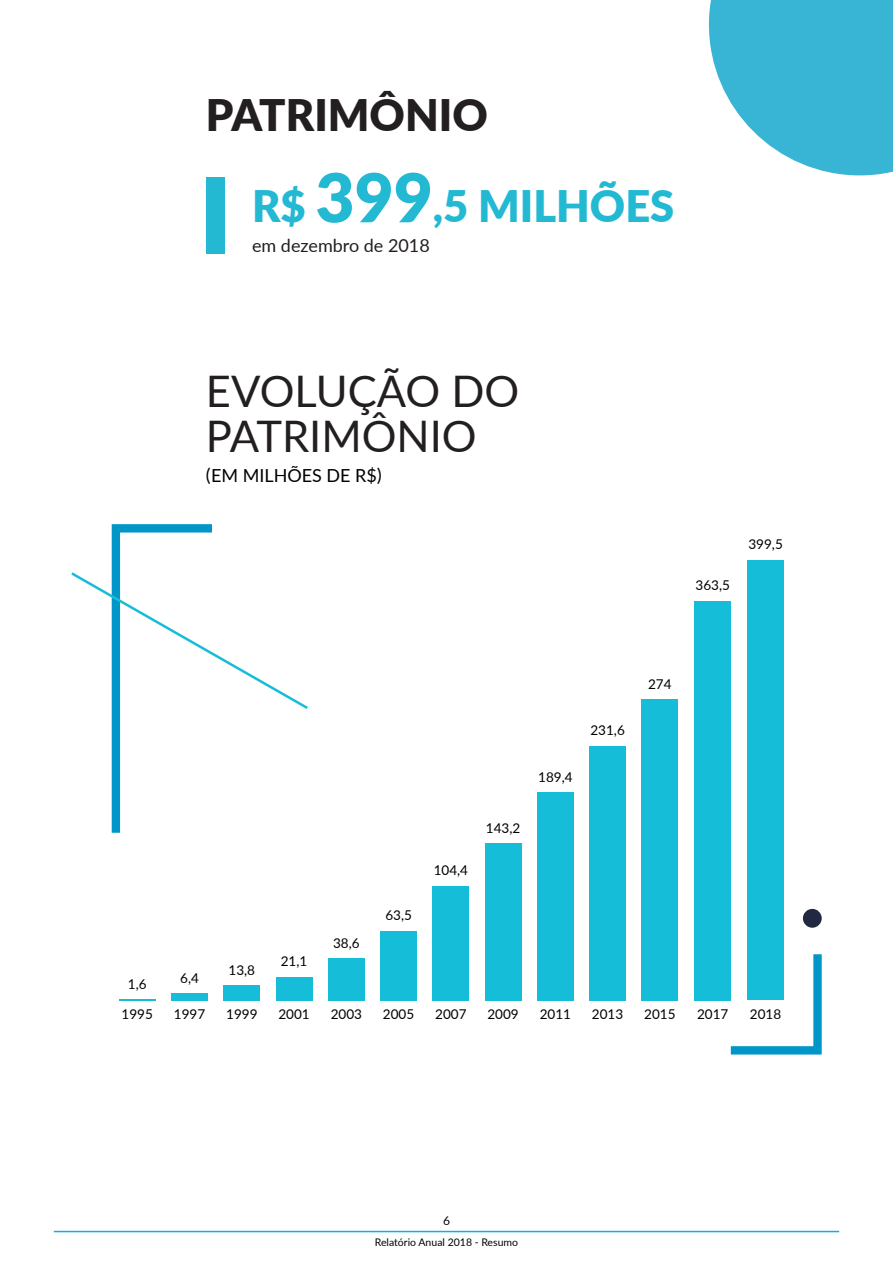
<style>
.page{position:relative;width:893px;height:1263px;background:#fff}
.page>*{position:absolute;margin:0;border:0;box-sizing:border-box;transform-origin:0 0}
.t1{font:43.5px/45px "Lato";color:#231f20}
.t2{font:900 43.5px "Lato";color:#23b9d3}
.t3{font:900 43.5px "Lato";color:#231f20}
.t4{font:18px "Lato";color:#231f20}
.t5{font:18px "Lato";color:#000001}
.t6{font:13.5px "Lato";color:#000001}
.t7{font:12px "Lato";color:#000001}
.t8{font:10.5px "Lato";color:#000001}
.s1{font-size:67.5px}
</style>
<div class="page">
<hr style="left:54px;top:1231px;width:785px;height:1px;background:#00b5ed">
<div style="left:747px;top:560px;width:37px;height:439px;background:#16bdd8"></div>
<div style="left:694px;top:601px;width:37px;height:400px;background:#16bdd8"></div>
<div style="left:641px;top:699px;width:37px;height:302px;background:#16bdd8"></div>
<div style="left:589px;top:746px;width:37px;height:255px;background:#16bdd8"></div>
<div style="left:537px;top:792px;width:37px;height:209px;background:#16bdd8"></div>
<div style="left:485px;top:843px;width:36px;height:158px;background:#16bdd8"></div>
<div style="left:432px;top:886px;width:37px;height:115px;background:#16bdd8"></div>
<div style="left:380px;top:931px;width:37px;height:70px;background:#16bdd8"></div>
<div style="left:328px;top:958px;width:37px;height:43px;background:#16bdd8"></div>
<div style="left:276px;top:978px;width:36px;height:23px;background:#16bdd8"></div>
<div style="left:223px;top:986px;width:37px;height:15px;background:#16bdd8"></div>
<div style="left:171px;top:994px;width:37px;height:7px;background:#16bdd8"></div>
<hr style="left:119px;top:999px;width:37px;height:2px;background:#16bdd8">
<div style="left:803px;top:909px;width:19px;height:19px;background:#212940;border-radius:50%"></div>
<svg style="left:731px;top:954px;width:91px;height:100px"></svg>
<svg style="left:71px;top:524px;width:237px;height:309px"></svg>
<div style="left:206px;top:178px;width:19px;height:76px;background:#23b9d3"></div>
<svg style="left:709px;top:0;width:184px;height:175px"></svg>
<p class="t3" style="left:206px;top:82px;width:283px">PATRIMÔNIO</p>
<p class="t2" style="left:252px;top:174px;width:424px">R$ <span class="s1">399</span>,5 MILHÕES</p>
<p class="t4" style="left:252px;top:233px;width:179px">em dezembro de 2018</p>
<p class="t1" style="left:206px;top:367px;width:315px">EVOLUÇÃO DO<br>PATRIMÔNIO</p>
<p class="t5" style="left:206px;top:462px;width:177px">(EM MILHÕES DE R$)</p>
<p class="t6" style="left:696px;top:575px;width:36px">363,5</p>
<p class="t6" style="left:748px;top:534px;width:36px">399,5</p>
<p class="t6" style="left:128px;top:974px;width:20px">1,6</p>
<p class="t6" style="left:122px;top:1004px;width:33px">1995</p>
<p class="t6" style="left:180px;top:968px;width:20px">6,4</p>
<p class="t6" style="left:174px;top:1004px;width:33px">1997</p>
<p class="t6" style="left:229px;top:960px;width:28px">13,8</p>
<p class="t6" style="left:226px;top:1004px;width:33px">1999</p>
<p class="t6" style="left:281px;top:952px;width:28px">21,1</p>
<p class="t6" style="left:278px;top:1004px;width:33px">2001</p>
<p class="t6" style="left:333px;top:933px;width:28px">38,6</p>
<p class="t6" style="left:385px;top:906px;width:28px">63,5</p>
<p class="t6" style="left:434px;top:861px;width:36px">104,4</p>
<p class="t6" style="left:486px;top:818px;width:36px">143,2</p>
<p class="t6" style="left:538px;top:767px;width:36px">189,4</p>
<p class="t6" style="left:590px;top:721px;width:36px">231,6</p>
<p class="t6" style="left:648px;top:674px;width:25px">274</p>
<p class="t6" style="left:331px;top:1004px;width:33px">2003</p>
<p class="t6" style="left:383px;top:1004px;width:33px">2005</p>
<p class="t6" style="left:435px;top:1004px;width:33px">2007</p>
<p class="t6" style="left:487px;top:1004px;width:33px">2009</p>
<p class="t6" style="left:540px;top:1004px;width:33px">2011</p>
<p class="t6" style="left:592px;top:1004px;width:33px">2013</p>
<p class="t6" style="left:644px;top:1004px;width:33px">2015</p>
<p class="t6" style="left:697px;top:1004px;width:33px">2017</p>
<p class="t6" style="left:750px;top:1004px;width:33px">2018</p>
<p class="t7" style="left:443px;top:1212px;width:8px">6</p>
<p class="t8" style="left:375px;top:1235px;width:145px">Relatório Anual 2018 - Resumo</p>
</div>
